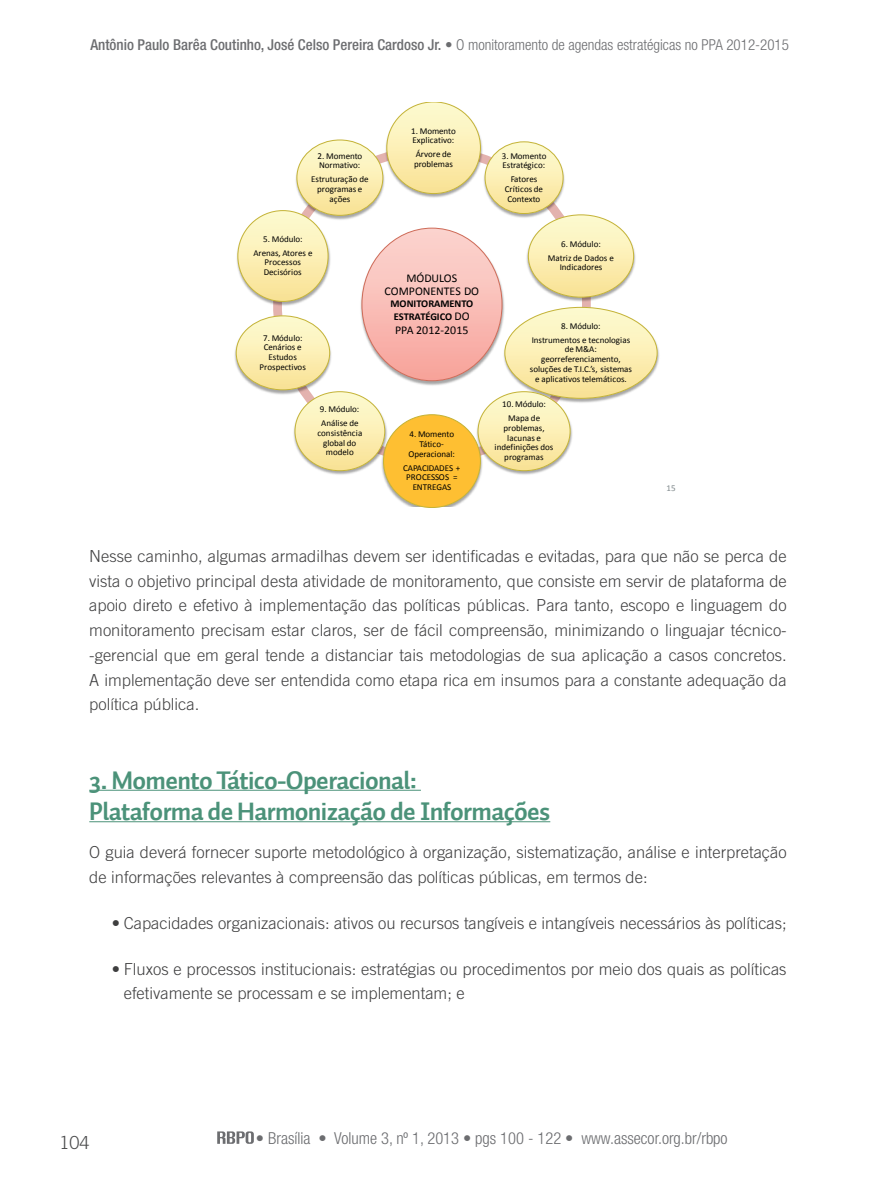
<style>
.page{position:relative;width:893px;height:1191px;background:#fff}
.page>*{position:absolute;margin:0;border:0;box-sizing:border-box;transform-origin:0 0}
.t1{font:700 25.5px/31.5px "Auto 1";letter-spacing:-.025em;color:#4b9279}
.t2{font:300 18px "Trade Gothic LT Std";color:#4b4c4d}
.t3{font:300 16.5px/24.8px "Trade Gothic LT Std";color:#3e3e3f}
.t4{font:300 condensed 16.5px "Helvetica Neue LT Std";color:#6c6d70}
.t5{font:500 condensed 15px "Helvetica Neue LT Std";color:#6c6d70}
.t6{font:11.85px/12.9px "Calibri";color:#000;text-align:center}
.t7{font:700 10.5px/12.9px "Calibri";letter-spacing:-.01em;color:#000;text-align:center}
.t8{font:9px/9.9px "Calibri";letter-spacing:-.005em;color:#000;text-align:center}
.t9{font:9px "Calibri";color:#7f888b}
.s1{font-weight:300}
.s2{font-weight:400;font-size:11.85px}
.s3{font-family:"Helvetica Neue";font-weight:700}
</style>
<div class="page">
<svg style="left:217px;top:1131px;width:37px;height:12px"></svg>
<hr style="left:89px;top:790px;width:332px;height:1px;background:#4b9279">
<hr style="left:89px;top:821px;width:461px;height:1px;background:#4b9279">
<svg style="left:236px;top:102px;width:422px;height:405px"></svg>
<p class="t5" style="left:90px;top:36px;width:700px">Antônio Paulo Barêa Coutinho, José Celso Pereira Cardoso Jr. <span class="s1">• O monitoramento de agendas estratégicas no PPA 2012-2015</span></p>
<p class="t8" style="left:318px;top:151px;width:46px;text-align:left">2. Momento<br>Normativo:</p>
<p class="t8" style="left:311px;top:174px;width:59px">Estruturação de programas e ações</p>
<p class="t8" style="left:253px;top:232px;width:61px;line-height:13.6px">5. Módulo:<br>Arenas, Atores e</p>
<p class="t8" style="left:264px;top:257px;width:39px;text-align:left">Processos<br>Decisórios</p>
<p class="t8" style="left:259px;top:333px;width:48px">7. Módulo:<br>Cenários e<br>Estudos<br>Prospectivos</p>
<p class="t8" style="left:320px;top:402px;width:41px;line-height:13.6px;text-align:left">9. Módulo:<br>Análise de</p>
<p class="t8" style="left:317px;top:427px;width:47px">consistência global do modelo</p>
<p class="t8" style="left:411px;top:126px;width:46px;text-align:left">1. Momento<br>Explicativo:</p>
<p class="t8" style="left:414px;top:149px;width:40px;text-align:left">Árvore de problemas</p>
<p class="t8" style="left:502px;top:151px;width:46px;text-align:left">3. Momento<br>Estratégico:</p>
<p class="t8" style="left:505px;top:174px;width:39px">Fatores<br>Críticos de<br>Contexto</p>
<p class="t6" style="left:384px;top:272px;width:96px">MÓDULOS<br>COMPONENTES DO</p>
<p class="t7" style="left:390px;top:297px;width:84px">MONITORAMENTO<br>ESTRATÉGICO <span class="s2">DO</span></p>
<p class="t6" style="left:395px;top:323px;width:75px">PPA 2012-2015</p>
<p class="t8" style="left:408px;top:429px;width:48px">4. Momento<br>Tático-<br>Operacional:</p>
<p class="t8" style="left:403px;top:462px;width:59px">CAPACIDADES +<br>PROCESSOS =<br>ENTREGAS</p>
<p class="t8" style="left:548px;top:237px;width:68px;line-height:13.6px">6. Módulo:<br>Matriz de Dados e</p>
<p class="t8" style="left:560px;top:262px;width:44px">Indicadores</p>
<p class="t8" style="left:532px;top:319px;width:100px;line-height:13.6px">8. Módulo:<br>Instrumentos e tecnologias</p>
<p class="t8" style="left:530px;top:344px;width:104px">de M&amp;A: georreferenciamento, soluções de T.I.C.’s, sistemas e aplicativos telemáticos.</p>
<p class="t8" style="left:502px;top:397px;width:45px;line-height:13.6px">10. Módulo:<br>Mapa de</p>
<p class="t8" style="left:495px;top:423px;width:60px">problemas, lacunas e indefinições dos programas</p>
<p class="t9" style="left:667px;top:483px;width:11px">15</p>
<p class="t3" style="left:89px;top:543px;width:699px;text-align:justify">Nesse caminho, algumas armadilhas devem ser identificadas e evitadas, para que não se perca de vista o objetivo principal desta atividade de monitoramento, que consiste em servir de plataforma de apoio direto e efetivo à implementação das políticas públicas. Para tanto, escopo e linguagem do monitoramento precisam estar claros, ser de fácil compreensão, minimizando o linguajar técnico--gerencial que em geral tende a distanciar tais metodologias de sua aplicação a casos concretos.<br>A implementação deve ser entendida como etapa rica em insumos para a constante adequação da política pública.</p>
<h1 class="t1" style="left:89px;top:765px;width:462px">3. Momento Tático-Operacional:<br>Plataforma de Harmonização de Informações</h1>
<p class="t3" style="left:89px;top:839px;width:699px">O guia deverá fornecer suporte metodológico à organização, sistematização, análise e interpretação de informações relevantes à compreensão das políticas públicas, em termos de:</p>
<p class="t3" style="left:112px;top:910px;width:676px">• Capacidades organizacionais: ativos ou recursos tangíveis e intangíveis necessários às políticas;</p>
<p class="t3" style="left:124px;top:956px;width:664px;text-indent:-12px">• Fluxos e processos institucionais: estratégias ou procedimentos por meio dos quais as políticas efetivamente se processam e se implementam; e</p>
<p class="t2" style="left:59px;top:1131px;width:32px">104</p>
<p class="t4" style="left:256px;top:1129px;width:473px"><span class="s3">•</span> Brasília • Volume 3, nº 1, 2013 • pgs 100 - 122 • www.assecor.org.br/rbpo</p>
</div>
